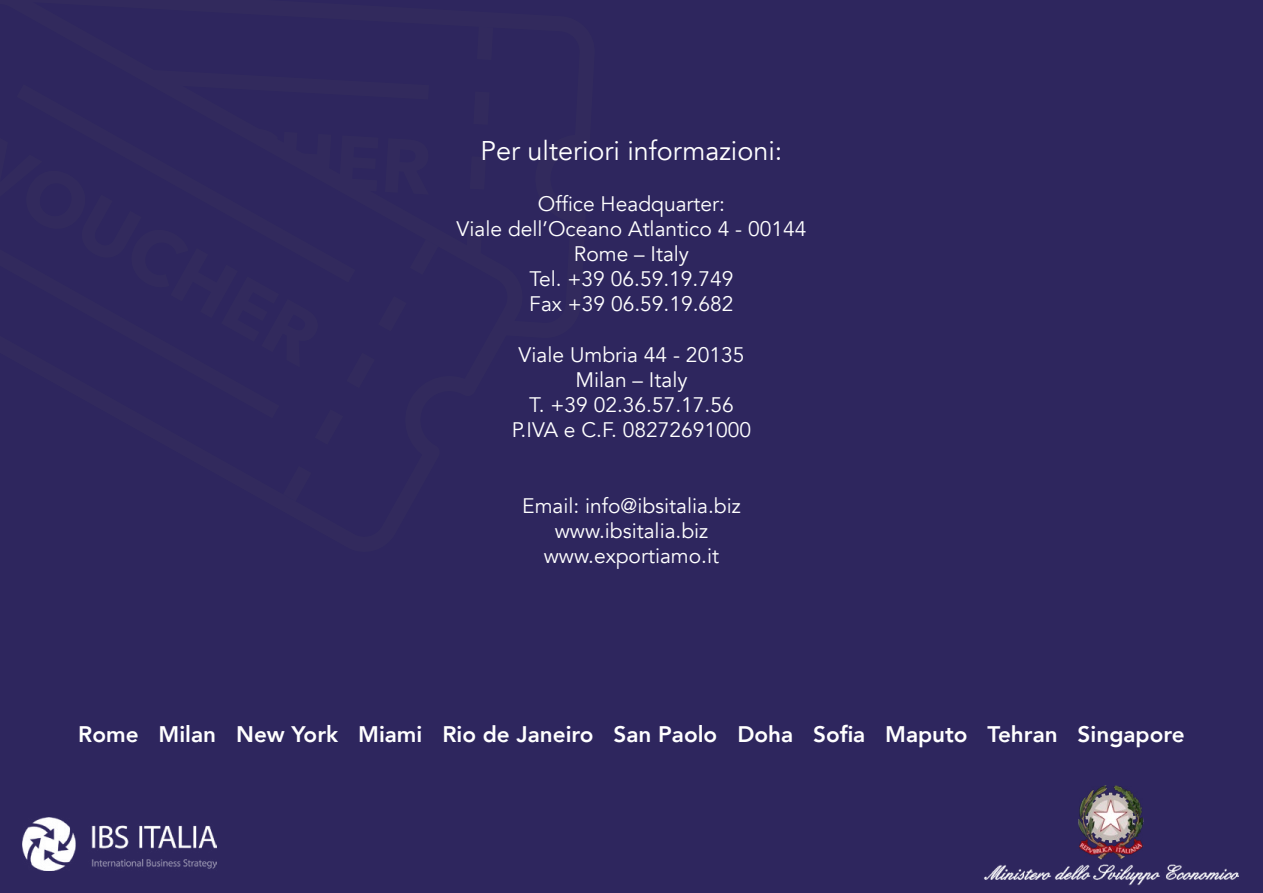
<style>
.page{position:relative;width:1263px;height:893px;background:#fff}
.page>*{position:absolute;margin:0;border:0;box-sizing:border-box;transform-origin:0 0}
.t1{font:27px "Avenir";color:#fff}
.t2{font:800 22.5px "Avenir";color:#fff}
.t3{font:21px/25.2px "Avenir";color:#fff;text-align:center}
</style>
<div class="page">
<div style="left:0;top:1px;width:1262px;height:892px;background:#2e265e"></div>
<img style="left:22px;top:817px;width:195px;height:54px">
<img style="left:984px;top:785px;width:255px;height:101px">
<p class="t1" style="left:481px;top:135px;width:303px">Per ulteriori informazioni:</p>
<p class="t3" style="left:457px;top:191px;width:351px">Office Headquarter:<br>Viale dell’Oceano Atlantico 4 - 00144<br>Rome – Italy<br>Tel. +39 06.59.19.749<br>Fax +39 06.59.19.682</p>
<p class="t3" style="left:512px;top:342px;width:241px">Viale Umbria 44 - 20135<br>Milan – Italy<br>T. +39 02.36.57.17.56<br>P.IVA e C.F. 08272691000</p>
<p class="t3" style="left:522px;top:494px;width:220px">Email: info@ibsitalia.biz www.ibsitalia.biz www.exportiamo.it</p>
<p class="t2" style="left:78px;top:716px;width:1108px">Rome Milan New York Miami Rio de Janeiro San Paolo Doha Sofia Maputo Tehran Singapore</p>
</div>
